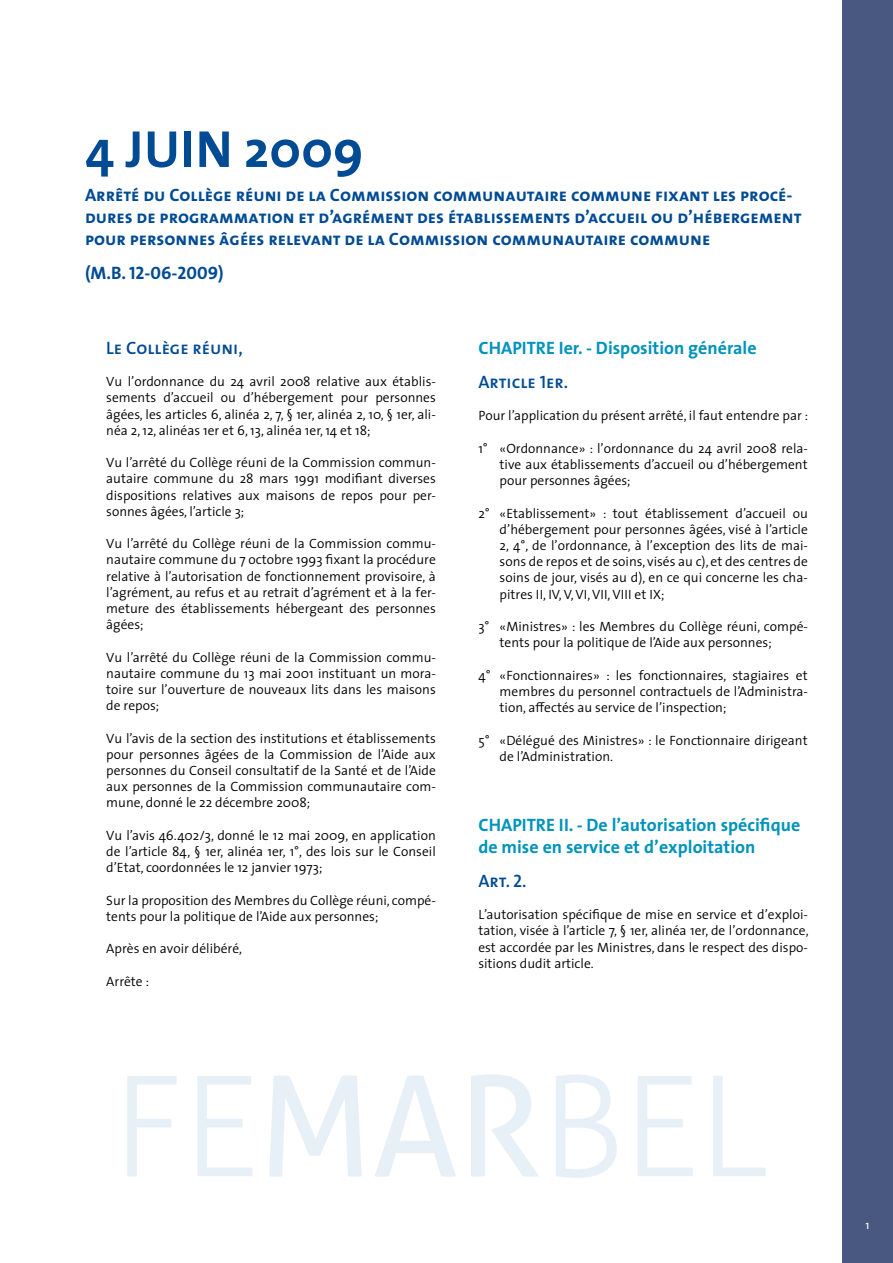
<style>
.page{position:relative;width:893px;height:1263px;background:#fff}
.page>*{position:absolute;margin:0;border:0;box-sizing:border-box;transform-origin:0 0}
.t1{font:700 52.5px "The Sans";letter-spacing:.005em;color:#004b93}
.t2{font:18px/21.6px "The Sans Bold Caps";color:#004b93}
.t3{font:700 18px/21.6px "The Sans";color:#0093bb}
.t4{font:18px "The Sans Semi Bold Caps";color:#004b93}
.t5{font:300 13.5px/16.2px "The Sans";color:#000;text-align:justify}
.t6{font:12px "The Sans";color:#fff}
</style>
<div class="page">
<div style="left:842px;top:0;width:51px;height:1263px;background:#485881"></div>
<svg style="left:127px;top:1076px;width:50px;height:100px"></svg>
<svg style="left:197px;top:1076px;width:55px;height:100px"></svg>
<svg style="left:269px;top:1075px;width:93px;height:102px"></svg>
<svg style="left:375px;top:1075px;width:81px;height:102px"></svg>
<svg style="left:471px;top:1074px;width:68px;height:103px"></svg>
<svg style="left:556px;top:1074px;width:61px;height:104px"></svg>
<svg style="left:638px;top:1076px;width:55px;height:100px"></svg>
<svg style="left:713px;top:1076px;width:53px;height:100px"></svg>
<h1 class="t1" style="left:85px;top:105px;width:280px">4 JUIN 2009</h1>
<p class="t2" style="left:85px;top:184px;width:718px">Arrêté du Collège réuni de la Commission communautaire commune fixant les procé&shy;dures de programmation et d’agrément des établissements d’accueil ou d’hébergement pour personnes âgées relevant de la Commission communautaire commune</p>
<h2 class="t2" style="left:85px;top:262px;width:140px">(M.B. 12-06-2009)</h2>
<h2 class="t4" style="left:106px;top:333px;width:138px">Le Collège réuni,</h2>
<p class="t5" style="left:106px;top:373px;width:331px">Vu l’ordonnance du 24 avril 2008 relative aux établis&shy;sements d’accueil ou d’hébergement pour personnes âgées, les articles 6, alinéa 2, 7, § 1er, alinéa 2, 10, § 1er, ali&shy;néa 2, 12, alinéas 1er et 6, 13, alinéa 1er, 14 et 18;</p>
<p class="t5" style="left:106px;top:454px;width:331px">Vu l’arrêté du Collège réuni de la Commission commun&shy;autaire commune du 28 mars 1991 modifiant diverses dispositions relatives aux maisons de repos pour per&shy;sonnes âgées, l’article 3;</p>
<p class="t5" style="left:106px;top:535px;width:331px">Vu l’arrêté du Collège réuni de la Commission commu&shy;nautaire commune du 7 octobre 1993 fixant la procédure relative à l’autorisation de fonctionnement provisoire, à l’agrément, au refus et au retrait d’agrément et à la fer&shy;meture des établissements hébergeant des personnes âgées;</p>
<p class="t5" style="left:106px;top:648px;width:331px">Vu l’arrêté du Collège réuni de la Commission commu&shy;nautaire commune du 13 mai 2001 instituant un mora&shy;toire sur l’ouverture de nouveaux lits dans les maisons de repos;</p>
<p class="t5" style="left:106px;top:729px;width:331px">Vu l’avis de la section des institutions et établissements pour personnes âgées de la Commission de l’Aide aux personnes du Conseil consultatif de la Santé et de l’Aide aux personnes de la Commission communautaire com&shy;mune, donné le 22 décembre 2008;</p>
<p class="t5" style="left:106px;top:827px;width:331px">Vu l’avis 46.402/3, donné le 12 mai 2009, en application de l’article 84, § 1er, alinéa 1er, 1°, des lois sur le Conseil d’Etat, coordonnées le 12 janvier 1973;</p>
<p class="t5" style="left:106px;top:891px;width:331px">Sur la proposition des Membres du Collège réuni, compé&shy;tents pour la politique de l’Aide aux personnes;</p>
<p class="t5" style="left:106px;top:940px;width:137px">Après en avoir délibéré,</p>
<p class="t5" style="left:106px;top:972px;width:44px">Arrête :</p>
<h2 class="t3" style="left:478px;top:336px;width:280px">CHAPITRE Ier. - Disposition générale</h2>
<h2 class="t4" style="left:478px;top:367px;width:91px">Article 1er.</h2>
<p class="t5" style="left:478px;top:407px;width:331px">Pour l’application du présent arrêté, il faut entendre par :</p>
<p class="t5" style="left:500px;top:440px;width:310px;text-indent:-21px">1° «Ordonnance» : l’ordonnance du 24 avril 2008 rela&shy;tive aux établissements d’accueil ou d’hébergement pour personnes âgées;</p>
<p class="t5" style="left:500px;top:505px;width:310px;text-indent:-21px">2° «Etablissement» : tout établissement d’accueil ou d’hébergement pour personnes âgées, visé à l’article 2, 4°, de l’ordonnance, à l’exception des lits de mai&shy;sons de repos et de soins, visés au c), et des centres de soins de jour, visés au d), en ce qui concerne les cha&shy;pitres II, IV, V, VI, VII, VIII et IX;</p>
<p class="t5" style="left:500px;top:618px;width:310px;text-indent:-21px">3° «Ministres» : les Membres du Collège réuni, compé&shy;tents pour la politique de l’Aide aux personnes;</p>
<p class="t5" style="left:500px;top:667px;width:310px;text-indent:-21px">4° «Fonctionnaires» : les fonctionnaires, stagiaires et membres du personnel contractuels de l’Administra&shy;tion, affectés au service de l’inspection;</p>
<p class="t5" style="left:500px;top:731px;width:310px;text-indent:-21px">5° «Délégué des Ministres» : le Fonctionnaire dirigeant de l’Administration.</p>
<h2 class="t3" style="left:478px;top:813px;width:323px">CHAPITRE II. - De l’autorisation spécifique de mise en service et d’exploitation</h2>
<h2 class="t4" style="left:478px;top:866px;width:50px">Art. 2.</h2>
<p class="t5" style="left:478px;top:906px;width:332px">L’autorisation spécifique de mise en service et d’exploi&shy;tation, visée à l’article 7, § 1er, alinéa 1er, de l’ordonnance, est accordée par les Ministres, dans le respect des dispo&shy;sitions dudit article.</p>
<p class="t6" style="left:865px;top:1215px;width:6px">1</p>
</div>
